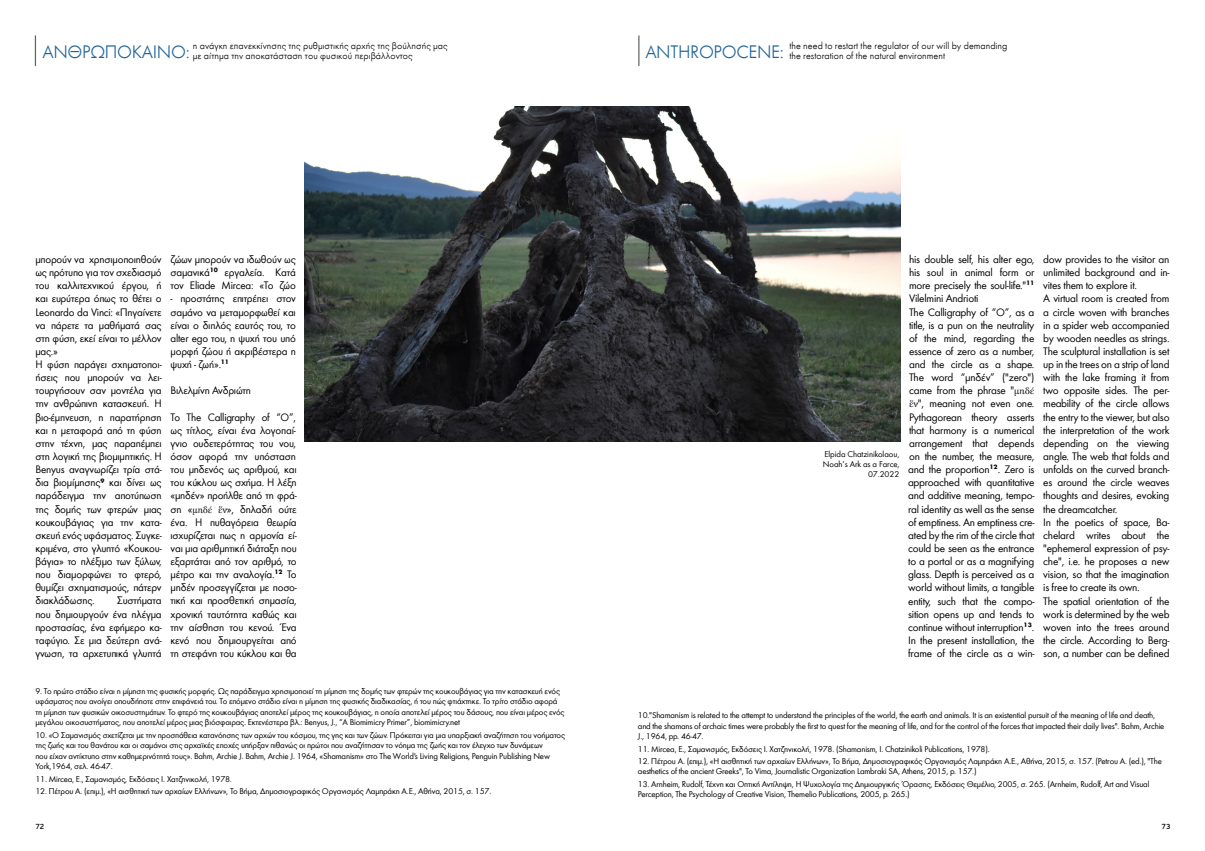
<style>
.page{position:relative;width:1205px;height:851px;background:#fff}
.page>*{position:absolute;margin:0;border:0;box-sizing:border-box;transform-origin:0 0}
.t1{font:300 18.75px "Futura Greek";letter-spacing:-.02em;color:#1e6398}
.t2{font:11.25px/13.1px "Futura Greek";letter-spacing:-.02em;color:#000;text-align:justify}
.t3{font:300 10px/10px "Futura Greek";color:#000}
.t4{font:8.75px/10.5px "Futura Greek";letter-spacing:-.02em;color:#000}
.t5{font:500 7.5px "PF Textbook";color:#000}
.s1{font-family:"Apollonia";font-size:8.75px}
</style>
<div class="page">
<img style="left:305px;top:106px;width:595px;height:335px">
<hr style="left:35px;top:35px;width:1px;height:31px;background:#636466">
<hr style="left:638px;top:35px;width:1px;height:31px;background:#636466">
<h1 class="t1" style="left:43px;top:41px;width:149px">ΑΝΘΡΩΠΌΚΑΙΝΟ:</h1>
<p class="t3" style="left:193px;top:40px;width:256px">η ανάγκη επανεκκίνησης της ρυθμιστικής αρχής της βούλησής μας με αίτημα την αποκατάσταση του φυσικού περιβάλλοντος</p>
<h1 class="t1" style="left:645px;top:41px;width:140px">ANTHROPOCENE:</h1>
<p class="t3" style="left:789px;top:40px;width:220px">the need to restart the regulator of our will by demanding the restoration of the natural environment</p>
<p class="t2" style="left:35px;top:253px;width:128px;text-align:left">μπορούν να χρησιμοποιηθούν ως πρότυπο για τον σχεδιασμό του καλλιτεχνικού έργου, ή και ευρύτερα όπως το θέτει ο<br>Leonardo da Vinci: «Πηγαίνετε να πάρετε τα μαθήματά σας στη φύση, εκεί είναι το μέλλον μας.»<br>Η φύση παράγει σχηματοποι&shy;ήσεις που μπορούν να λει&shy;τουργήσουν σαν μοντέλα για την ανθρώπινη κατασκευή. Η βιο-έμπνευση, η παρατήρηση και η μεταφορά από τη φύση στην τέχνη, μας παραπέμπει στη λογική της βιομιμητικής. Η<br>Benyus αναγνωρίζει τρία στά&shy;δια βιομίμησης<sup>9</sup> και δίνει ως παράδειγμα την αποτύπωση της δομής των φτερών μιας κουκουβάγιας για την κατα&shy;σκευή ενός υφάσματος. Συγκε&shy;κριμένα, στο γλυπτό «Κουκου&shy;βάγια» το πλέξιμο των ξύλων, που διαμορφώνει το φτερό, θυμίζει σχηματισμούς, πάτερν διακλάδωσης.</p>
<p class="t2" style="left:35px;top:594px;width:128px;text-indent:82px">Συστήματα που δημιουργούν ένα πλέγμα προστασίας, ένα εφήμερο κα&shy;ταφύγιο. Σε μια δεύτερη ανά&shy;γνωση, τα αρχετυπικά γλυπτά</p>
<p class="t2" style="left:171px;top:253px;width:127px">ζώων μπορούν να ιδωθούν ως σαμανικά<sup>10</sup> εργαλεία. Κατά τον Eliade Mircea: «Το ζώο</p>
<p class="t2" style="left:171px;top:292px;width:127px">- προστάτης επιτρέπει στον σαμάνο να μεταμορφωθεί και είναι ο διπλός εαυτός του, το alter ego του, η ψυχή του υπό μορφή ζώου ή ακριβέστερα η ψυχή - ζωή».<sup>11</sup></p>
<p class="t2" style="left:171px;top:384px;width:82px">Βιλελμίνη Ανδριώτη</p>
<p class="t2" style="left:171px;top:410px;width:128px">Το The Calligraphy of “O”, ως τίτλος, είναι ένα λογοπαί&shy;γνιο ουδετερότητας του νου, όσον αφορά την υπόσταση του μηδενός ως αριθμού, και του κύκλου ως σχήμα. Η λέξη «μηδέν» προήλθε από τη φρά&shy;ση «<span class="s1">μηδέ ἕν</span>», δηλαδή ούτε ένα. Η πυθαγόρεια θεωρία ισχυρίζεται πως η αρμονία εί&shy;ναι μια αριθμητική διάταξη που εξαρτάται από τον αριθμό, το μέτρο και την αναλογία.<sup>12</sup> Το μηδέν προσεγγίζεται με ποσο&shy;τική και προσθετική σημασία, χρονική ταυτότητα καθώς και την αίσθηση του κενού. Ένα κενό που δημιουργείται από τη στεφάνη του κύκλου και θα</p>
<p class="t4" style="left:35px;top:686px;width:531px">9. Το πρώτο στάδιο είναι η μίμηση της φυσικής μορφής. Ως παράδειγμα χρησιμοποιεί τη μίμηση της δομής των φτερών της κουκουβάγιας για την κατασκευή ενός υφάσματος που ανοίγει οπουδήποτε στην επιφάνειά του. Το επόμενο στάδιο είναι η μίμηση της φυσικής διαδικασίας, ή του πώς φτιάχτηκε. Το τρίτο στάδιο αφορά τη μίμηση των φυσικών οικοσυστημάτων. Το φτερό της κουκουβάγιας αποτελεί μέρος της κουκουβάγιας, η οποία αποτελεί μέρος του δάσους, που είναι μέρος ενός μεγάλου οικοσυστήματος, που αποτελεί μέρος μιας βιόσφαιρας. Εκτενέστερα βλ.: Benyus, J., “A Biomimicry Primer”, biomimicry.net</p>
<p class="t4" style="left:35px;top:729px;width:531px">10. «O Σαμανισμός σχετίζεται με την προσπάθεια κατανόησης των αρχών του κόσμου, της γης και των ζώων. Πρόκειται για μια υπαρξιακή αναζήτηση του νοήματος της ζωής και του θανάτου και οι σαμάνοι στις αρχαϊκές εποχές υπήρξαν πιθανώς οι πρώτοι που αναζήτησαν το νόημα της ζωής και τον έλεγχο των δυνάμεων<br>που είχαν αντίκτυπο στην καθημερινότητά τους». Bahm, Archie J. Bahm, Archie J. 1964, «Shamanism» στο The World's Living Religions, Penguin Publishing New York,1964, σελ. 46-47.</p>
<p class="t4" style="left:35px;top:773px;width:198px">11. Mircea, E., Σαμανισμός, Εκδόσεις Ι. Χατζηνικολή, 1978.</p>
<p class="t4" style="left:35px;top:785px;width:457px">12. Πέτρου Α. (επιμ.), «Η αισθητική των αρχαίων Ελλήνων», Το Βήμα, Δημοσιογραφικός Οργανισμός Λαμπράκη Α.Ε., Αθήνα, 2015, σ. 157.</p>
<p class="t4" style="left:823px;top:449px;width:78px;line-height:10px;text-align:right">Elpida Chatzinikolaou,<br>Noah’s Ark as a Farce,<br>07.2022</p>
<p class="t2" style="left:908px;top:253px;width:128px;text-align:left">his double self, his alter ego, his soul in animal form or more precisely the soul-life."<sup>11<br></sup>Vilelmini Andrioti<br>The Calligraphy of “O”, as a title, is a pun on the neutrality of the mind, regarding the essence of zero as a number, and the circle as a shape.<br>The word “μηδέν” ("zero") came from the phrase "<span class="s1">μηδέ ἕν</span>", meaning not even one.<br>Pythagorean theory asserts that harmony is a numerical arrangement that depends on the number, the measure, and the proportion<sup>12</sup>. Zero is approached with quantitative and additive meaning, tempo&shy;ral identity as well as the sense of emptiness. An emptiness cre&shy;ated by the rim of the circle that could be seen as the entrance to a portal or as a magnifying glass. Depth is perceived as a world without limits, a tangible entity, such that the compo&shy;sition opens up and tends to continue without interruption<sup>13</sup>.<br>In the present installation, the frame of the circle as a win-</p>
<p class="t2" style="left:1043px;top:253px;width:128px;text-align:left">dow provides to the visitor an unlimited background and in&shy;vites them to explore it.<br>A virtual room is created from a circle woven with branches in a spider web accompanied by wooden needles as strings.<br>The sculptural installation is set up in the trees on a strip of land with the lake framing it from two opposite sides. The per&shy;meability of the circle allows the entry to the viewer, but also the interpretation of the work depending on the viewing angle. The web that folds and unfolds on the curved branch&shy;es around the circle weaves thoughts and desires, evoking the dreamcatcher.<br>In the poetics of space, Ba&shy;chelard writes about the "ephemeral expression of psy&shy;che", i.e. he proposes a new vision, so that the imagination is free to create its own.<br>The spatial orientation of the work is determined by the web woven into the trees around the circle. According to Berg&shy;son, a number can be defined</p>
<p class="t4" style="left:638px;top:710px;width:528px">10."Shamanism is related to the attempt to understand the principles of the world, the earth and animals. It is an existential pursuit of the meaning of life and death, and the shamans of archaic times were probably the first to quest for the meaning of life, and for the control of the forces that impacted their daily lives". Bahm, Archie<br>J., 1964, pp. 46-47.</p>
<p class="t4" style="left:638px;top:743px;width:353px">11. Mircea, E., Σαμανισμός, Εκδόσεις Ι. Χατζηνικολή, 1978. (Shamanism, I. Chatzinikoli Publications, 1978).</p>
<p class="t4" style="left:638px;top:755px;width:525px">12. Πέτρου Α. (επιμ.), «Η αισθητική των αρχαίων Ελλήνων», Το Βήμα, Δημοσιογραφικός Οργανισμός Λαμπράκη Α.Ε., Αθήνα, 2015, σ. 157. (Petrou A. (ed.), "The aesthetics of the ancient Greeks", To Vima, Journalistic Organization Lambraki SA, Athens, 2015, p. 157.)</p>
<p class="t4" style="left:638px;top:778px;width:513px">13. Arnheim, Rudolf, Τέχνη και Οπτική Αντίληψη, Η Ψυχολογία της Δημιουργικής Όρασης, Εκδόσεις Θεμέλιο, 2005, σ. 265. (Arnheim, Rudolf, Art and Visual<br>Perception, The Psychology of Creative Vision, Themelio Publications, 2005, p. 265.)</p>
<p class="t5" style="left:35px;top:822px;width:11px">72</p>
<p class="t5" style="left:1161px;top:822px;width:11px">73</p>
</div>
